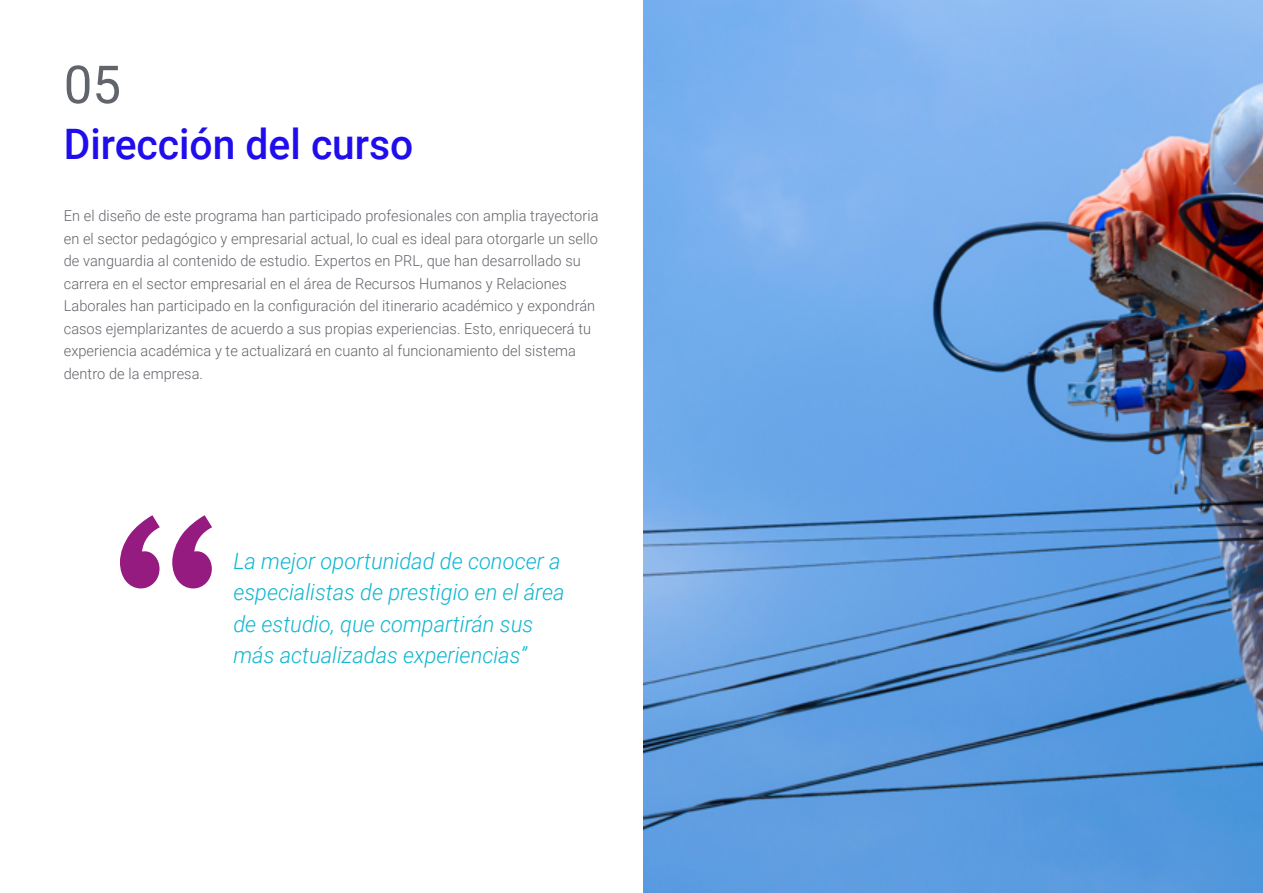
<style>
.page{position:relative;width:1263px;height:893px;background:#fff}
.page>*{position:absolute;margin:0;border:0;box-sizing:border-box;transform-origin:0 0}
.t1{font:52.5px "Roboto";color:#61646a}
.t2{font:500 42px "Roboto";color:#1f0dec}
.t3{font:italic 300 22.5px/31.5px "Roboto";color:#0fb6cf}
.t4{font:300 15px/22.5px "Roboto";letter-spacing:.005em;color:#61646a}
</style>
<div class="page">
<svg style="left:120px;top:515px;width:92px;height:73px"></svg>
<img style="left:643px;top:0;width:620px;height:893px">
<h1 class="t1" style="left:64px;top:48px;width:59px">05</h1>
<h2 class="t2" style="left:64px;top:115px;width:351px">Dirección del curso</h2>
<p class="t4" style="left:64px;top:204px;width:536px">En el diseño de este programa han participado profesionales con amplia trayectoria en el sector pedagógico y empresarial actual, lo cual es ideal para otorgarle un sello de vanguardia al contenido de estudio. Expertos en PRL, que han desarrollado su carrera en el sector empresarial en el área de Recursos Humanos y Relaciones Laborales han participado en la configuración del itinerario académico y expondrán casos ejemplarizantes de acuerdo a sus propias experiencias. Esto, enriquecerá tu experiencia académica y te actualizará en cuanto al funcionamiento del sistema dentro de la empresa.</p>
<h3 class="t3" style="left:233px;top:544px;width:333px">La mejor oportunidad de conocer a especialistas de prestigio en el área de estudio, que compartirán sus más actualizadas experiencias”</h3>
</div>
